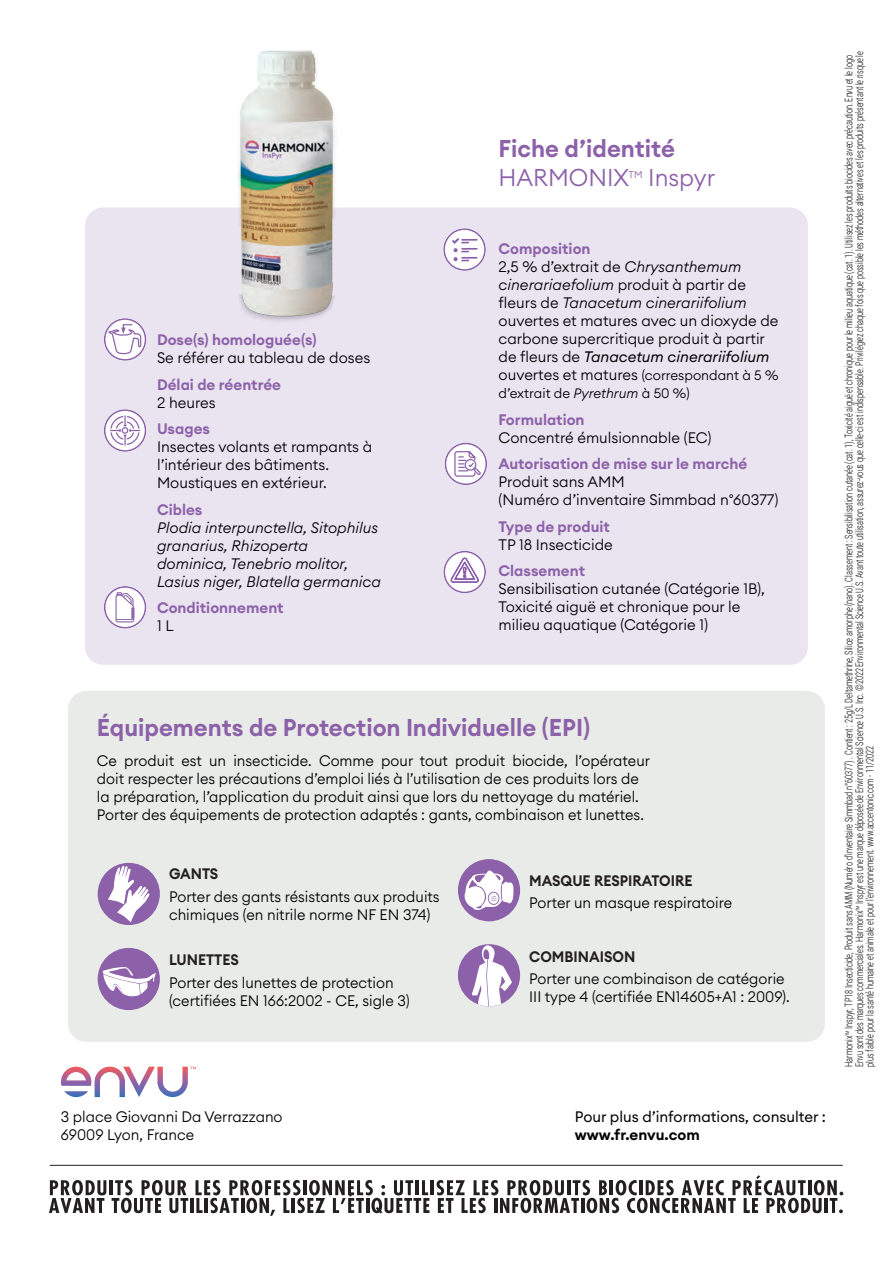
<style>
.page{position:relative;width:893px;height:1263px;background:#fff}
.page>*{position:absolute;margin:0;border:0;box-sizing:border-box;transform-origin:0 0}
.Titre_encart_blanc{font:600 24px "Euclid Circular A";color:#8c61a9}
.Titre_encart_blanc-2{font:300 24px "Euclid Circular A";color:#8c61a9}
.Texte_courant_dark_b{font:300 15px/18px "Euclid Circular A";color:#010203}
.t1{font:600 15px "Euclid Circular A";color:#8c61a9}
.t2{font:italic 300 15px/18px "Euclid Circular A";color:#010203}
.t3{font:15px/18px "Euclid Circular A";color:#010203}
.t4{font:600 15px "Euclid Circular A";color:#231f20;scale:.95 1}
.t5{font:300 13.5px "Euclid Circular A";color:#010203}
.t6{font:300 10.5px/10.5px "Roboto Condensed";letter-spacing:-.01em;color:#010203;scale:.8 1}
.Titre_encart_blanc-3{font:300 9.75px "Euclid Circular A";color:#8c61a9}
.s1{font-style:italic}
.s2{font-weight:400;font-style:italic}
.s3{font-size:13.5px}
.s4{font-weight:600}
</style>
<div class="page">
<hr style="left:50px;top:1165px;width:793px;height:1px;background:#231f20">
<hr style="left:110px;top:1180px;width:3px;height:15px;background:#231f20">
<hr style="left:431px;top:1180px;width:3px;height:15px;background:#231f20">
<svg style="left:49px;top:1180px;width:57px;height:33px"></svg>
<svg style="left:112px;top:1180px;width:76px;height:33px"></svg>
<hr style="left:190px;top:1198px;width:3px;height:15px;background:#231f20">
<svg style="left:195px;top:1180px;width:234px;height:36px"></svg>
<svg style="left:437px;top:1175px;width:406px;height:38px"></svg>
<svg style="left:61px;top:1067px;width:135px;height:30px"></svg>
<div style="left:85px;top:207px;width:723px;height:458px;background:#eae4f1;border-radius:18px"></div>
<svg style="left:443px;top:228px;width:43px;height:43px"></svg>
<div style="left:443px;top:228px;width:43px;height:43px;border:2px solid #8c61a9;border-radius:50%"></div>
<svg style="left:452px;top:238px;width:25px;height:23px"></svg>
<svg style="left:443px;top:551px;width:43px;height:42px"></svg>
<div style="left:443px;top:551px;width:43px;height:42px;border:2px solid #8c61a9;border-radius:50%"></div>
<svg style="left:450px;top:557px;width:29px;height:26px"></svg>
<svg style="left:445px;top:443px;width:42px;height:42px"></svg>
<div style="left:445px;top:443px;width:42px;height:42px;border:2px solid #8c61a9;border-radius:50%"></div>
<svg style="left:454px;top:449px;width:28px;height:28px"></svg>
<div style="left:465px;top:459px;width:11px;height:12px;border:1px solid #8c61a9;border-radius:50%"></div>
<svg style="left:104px;top:586px;width:42px;height:43px"></svg>
<div style="left:104px;top:586px;width:42px;height:43px;border:2px solid #8c61a9;border-radius:50%"></div>
<svg style="left:116px;top:592px;width:19px;height:30px"></svg>
<svg style="left:104px;top:318px;width:42px;height:43px"></svg>
<div style="left:104px;top:318px;width:42px;height:43px;border:2px solid #8c61a9;border-radius:50%"></div>
<svg style="left:106px;top:323px;width:36px;height:32px"></svg>
<svg style="left:104px;top:409px;width:42px;height:43px"></svg>
<svg style="left:110px;top:415px;width:30px;height:31px"></svg>
<div style="left:104px;top:409px;width:42px;height:43px;border:2px solid #8c61a9;border-radius:50%"></div>
<img style="left:229px;top:50px;width:120px;height:271px">
<div style="left:68px;top:691px;width:757px;height:351px;background:#e8ebe8;border-radius:18px"></div>
<div style="left:98px;top:863px;width:62px;height:62px;background:#8c61a9;border-radius:50%"></div>
<svg style="left:108px;top:866px;width:42px;height:56px"></svg>
<div style="left:458px;top:859px;width:62px;height:62px;background:#8c61a9;border-radius:50%"></div>
<svg style="left:463px;top:870px;width:51px;height:40px"></svg>
<div style="left:458px;top:944px;width:62px;height:62px;background:#8c61a9;border-radius:50%"></div>
<svg style="left:472px;top:945px;width:40px;height:61px"></svg>
<div style="left:98px;top:948px;width:62px;height:62px;background:#8c61a9;border-radius:50%"></div>
<svg style="left:103px;top:967px;width:53px;height:29px"></svg>
<p class="t1" style="left:157px;top:330px;width:161px">Dose(s) homologuée(s)</p>
<p class="Texte_courant_dark_b" style="left:157px;top:349px;width:215px">Se référer au tableau de doses</p>
<p class="t1" style="left:157px;top:375px;width:126px">Délai de réentrée</p>
<p class="Texte_courant_dark_b" style="left:157px;top:393px;width:60px">2 heures</p>
<p class="t1" style="left:157px;top:419px;width:55px">Usages</p>
<p class="Texte_courant_dark_b" style="left:157px;top:438px;width:217px">Insectes volants et rampants à l’intérieur des bâtiments.<br>Moustiques en extérieur.</p>
<p class="t1" style="left:157px;top:500px;width:47px">Cibles</p>
<p class="t2" style="left:157px;top:518px;width:225px">Plodia interpunctella, Sitophilus granarius, Rhizoperta dominica, Tenebrio molitor,<br>Lasius niger, Blatella germanica</p>
<p class="t1" style="left:157px;top:598px;width:128px">Conditionnement</p>
<p class="Texte_courant_dark_b" style="left:157px;top:617px;width:18px">1 L</p>
<p class="Titre_encart_blanc" style="left:499px;top:133px;width:178px">Fiche d’identité</p>
<p class="Titre_encart_blanc-2" style="left:499px;top:162px;width:132px">HARMONIX</p>
<p class="Titre_encart_blanc-3" style="left:629px;top:168px;width:15px">tm</p>
<p class="Titre_encart_blanc-2" style="left:648px;top:162px;width:68px">Inspyr</p>
<p class="t1" style="left:499px;top:239px;width:93px">Composition</p>
<p class="Texte_courant_dark_b" style="left:499px;top:258px;width:244px">2,5 % d’extrait de <span class="s1">Chrysanthemum</span></p>
<p class="Texte_courant_dark_b" style="left:499px;top:276px;width:281px"><span class="s1">cinerariaefolium</span> produit à partir de fleurs de <span class="s1">Tanacetum cinerariifolium </span>ouvertes et matures avec un dioxyde de carbone supercritique produit à partir de fleurs de <span class="s2">Tanacetum cinerariifolium </span>ouvertes et matures <span class="s3">(correspondant à 5 %</span></p>
<p class="t5" style="left:499px;top:385px;width:193px">d’extrait de <span class="s1">Pyrethrum</span> à 50 %)</p>
<p class="t1" style="left:499px;top:410px;width:88px">Formulation</p>
<p class="Texte_courant_dark_b" style="left:499px;top:428px;width:214px">Concentré émulsionnable (EC)</p>
<p class="t1" style="left:499px;top:454px;width:250px">Autorisation de mise sur le marché</p>
<p class="Texte_courant_dark_b" style="left:499px;top:473px;width:281px">Produit sans AMM<br>(Numéro d’inventaire Simmbad n°60377)</p>
<p class="t1" style="left:499px;top:517px;width:113px">Type de produit</p>
<p class="Texte_courant_dark_b" style="left:499px;top:535px;width:116px">TP 18 Insecticide</p>
<p class="t1" style="left:499px;top:561px;width:88px">Classement</p>
<p class="Texte_courant_dark_b" style="left:499px;top:580px;width:268px">Sensibilisation cutanée (Catégorie 1B),<br>Toxicité aiguë et chronique pour le milieu aquatique (Catégorie 1)</p>
<p class="Titre_encart_blanc" style="left:97px;top:711px;width:495px">Équipements de Protection Individuelle (EPI)</p>
<p class="Texte_courant_dark_b" style="left:97px;top:751px;width:555px">Ce produit est un insecticide. Comme pour tout produit biocide, l’opérateur doit respecter les précautions d’emploi liés à l’utilisation de ces produits lors de la préparation, l’application du produit ainsi que lors du nettoyage du matériel.<br>Porter des équipements de protection adaptés : gants, combinaison et lunettes.</p>
<p class="t4" style="left:169px;top:864px;width:53px">GANTS</p>
<p class="Texte_courant_dark_b" style="left:169px;top:887px;width:272px">Porter des gants résistants aux produits chimiques (en nitrile norme NF EN 374)</p>
<p class="t4" style="left:169px;top:950px;width:75px">LUNETTES</p>
<p class="Texte_courant_dark_b" style="left:169px;top:973px;width:242px">Porter des lunettes de protection (certifiées EN 166:2002 - CE, sigle 3)</p>
<p class="Texte_courant_dark_b" style="left:61px;top:1108px;width:223px">3 place Giovanni Da Verrazzano</p>
<p class="Texte_courant_dark_b" style="left:61px;top:1126px;width:135px">69009 Lyon, France</p>
<p class="t4" style="left:529px;top:871px;width:173px">MASQUE RESPIRATOIRE</p>
<p class="Texte_courant_dark_b" style="left:529px;top:893px;width:204px">Porter un masque respiratoire</p>
<p class="t4" style="left:529px;top:947px;width:113px">COMBINAISON</p>
<p class="Texte_courant_dark_b" style="left:529px;top:969px;width:262px">Porter une combinaison de catégorie<br>III type 4 (certifiée EN14605+A1 : 2009).</p>
<p class="t3" style="left:575px;top:1108px;width:253px">Pour plus d’informations, consulter : <span class="s4">www.fr.envu.com</span></p>
<p class="t6" style="left:843px;top:1067px;width:1271px;rotate:-90deg">Harmonix<sup>tm</sup> Inspyr, TP18 Insecticide, Produit sans AMM (Numéro d’inventaire Simmbad n°60377) . Contient : 25g/L Deltamethrine, Silice amorphe (nano). Classement : Sensibilisation cutanée (cat. 1), Toxicité aiguë et chronique pour le milieu aquatique (cat. 1). Utilisez les produits biocides avec précaution. Envu et le logo<br>Envu sont des marques commerciales. Harmonix<sup>tm</sup> Inspyr est une marque déposée de Environmental Science U.S. Inc. ©2022 Environmental Science U.S. Avant toute utilisation, assurez-vous que celle-ci est indispensable. Privilégiez chaque fois que possible les méthodes alternatives et les produits présentant le risque le plus faible pour la santé humaine et animale et pour l’environnement. www.accentonic.com - 11/2022</p>
</div>
